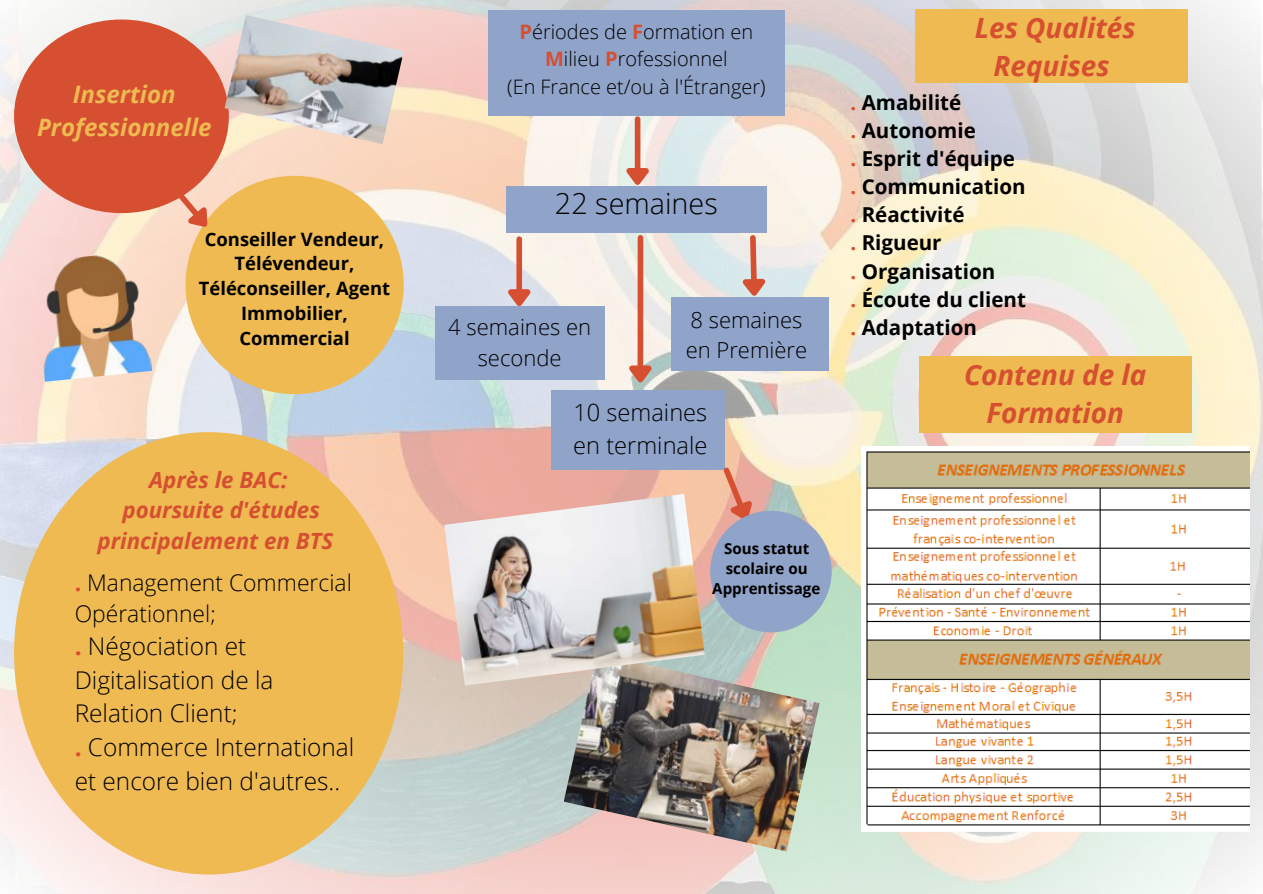
<style>
.page{position:relative;width:1263px;height:894px;background:#fff}
.page>*{position:absolute;margin:0;border:0;box-sizing:border-box;transform-origin:0 0}
.t1{font:300 28.8px "Open Sans";color:#000}
.t2{font:italic 700 27.9px/38.2px "Open Sans";color:#d54f30;text-align:center}
.t3{font:300 24.45px/33.8px "Open Sans";color:#000}
.t4{font:italic 700 24px/32.5px "Open Sans";color:#eeba51;text-align:center}
.t5{font:300 23.7px/33px "Open Sans";color:#000}
.t6{font:300 22.95px/31.5px "Open Sans";color:#000}
.t7{font:italic 700 22.35px/30.3px "Open Sans";color:#d54f30;text-align:center}
.t8{font:300 22.05px/30.9px "Open Sans";color:#000;text-align:center}
.t9{font:700 20.55px/28px "Open Sans";color:#000}
.t10{font:300 19.95px/27.9px "Open Sans";color:#000;text-align:center}
.t11{font:700 18.45px/24.8px "Open Sans";color:#000;text-align:center}
.t12{font:700 15.15px/20.2px "Open Sans";color:#000;text-align:center}
.s1{font-weight:700;color:#d54f30}
.s2{color:#d54f30}
</style>
<div class="page">
<img style="left:0;top:0;width:1262px;height:893px">
<div style="left:488px;top:10px;width:297px;height:106px;background:#90a3c9"></div>
<div style="left:635px;top:119px;width:5px;height:49px;background:#d54f30"></div>
<svg style="left:618px;top:163px;width:36px;height:24px"></svg>
<div style="left:506px;top:187px;width:261px;height:46px;background:#90a3c9"></div>
<div style="left:516px;top:239px;width:6px;height:50px;background:#d54f30"></div>
<svg style="left:500px;top:284px;width:36px;height:22px"></svg>
<div style="left:435px;top:306px;width:169px;height:73px;background:#90a3c9"></div>
<div style="left:638px;top:238px;width:5px;height:127px;background:#d54f30"></div>
<svg style="left:621px;top:360px;width:36px;height:29px"></svg>
<div style="left:551px;top:389px;width:173px;height:80px;background:#90a3c9"></div>
<svg style="left:734px;top:232px;width:37px;height:65px;background:#e1cac3"></svg>
<div style="left:671px;top:297px;width:158px;height:73px;background:#90a3c9"></div>
<div style="left:916px;top:10px;width:272px;height:73px;background:#eeba51"></div>
<div style="left:919px;top:355px;width:272px;height:77px;background:#eeba51"></div>
<div style="left:14px;top:19px;width:215px;height:194px;background:#d54f30;border-radius:50%"></div>
<div style="left:186px;top:176px;width:218px;height:218px;background:#eeba51;border-radius:50%"></div>
<svg style="left:173px;top:187px;width:50px;height:57px"></svg>
<svg style="left:719px;top:463px;width:45px;height:70px;background:#e7a08d"></svg>
<div style="left:710px;top:510px;width:122px;height:122px;background:#90a3c9;border-radius:50%"></div>
<div style="left:14px;top:432px;width:389px;height:442px;background:#eeba51;border-radius:50%"></div>
<img style="left:564px;top:653px;width:256px;height:198px">
<img style="left:33px;top:251px;width:119px;height:130px">
<img style="left:444px;top:494px;width:261px;height:191px">
<img style="left:225px;top:15px;width:179px;height:129px">
<img style="left:861px;top:446px;width:388px;height:385px">
<p class="t4" style="left:37px;top:78px;width:176px">Insertion<br>Professionnelle</p>
<p class="t11" style="left:199px;top:226px;width:193px">Conseiller Vendeur,<br>Télévendeur,<br>Téléconseiller, Agent<br>Immobilier,<br>Commercial</p>
<p class="t7" style="left:97px;top:464px;width:237px">Après le BAC: poursuite d'études principalement en BTS</p>
<p class="t6" style="left:75px;top:566px;width:279px"><span class="s1">.</span> Management Commercial<br>Opérationnel;</p>
<p class="t3" style="left:75px;top:628px;width:281px"><span class="s1">.</span> Négociation et<br>Digitalisation de la<br>Relation Client;<br><span class="s1">.</span> Commerce International et encore bien d'autres..</p>
<p class="t10" style="left:507px;top:17px;width:260px"><span class="s1">P</span>ériodes de <span class="s1">F</span>ormation en<br><span class="s1">M</span>ilieu <span class="s1">P</span>rofessionnel<br>(En France et/ou à l'Étranger)</p>
<h1 class="t1" style="left:555px;top:183px;width:164px">22 semaines</h1>
<p class="t8" style="left:448px;top:311px;width:145px">4 semaines en seconde</p>
<p class="t8" style="left:686px;top:304px;width:123px;line-height:30.3px;text-align:left">8 semaines en Première</p>
<p class="t5" style="left:573px;top:395px;width:136px">10 semaines en terminale</p>
<h2 class="t2" style="left:975px;top:8px;width:162px">Les Qualités<br>Requises</h2>
<p class="t9" style="left:850px;top:88px;width:177px"><span class="s2">.</span> Amabilité<br><span class="s2">.</span> Autonomie<br><span class="s2">.</span> Esprit d'équipe<br><span class="s2">.</span> Communication <span class="s2">.</span> Réactivité<br><span class="s2">.</span> Rigueur<br><span class="s2">.</span> Organisation<br><span class="s2">.</span> Écoute du client <span class="s2">.</span> Adaptation</p>
<h2 class="t2" style="left:964px;top:355px;width:184px">Contenu de la<br>Formation</h2>
<p class="t12" style="left:712px;top:537px;width:110px">Sous statut scolaire ou<br>Apprentissage</p>
</div>
